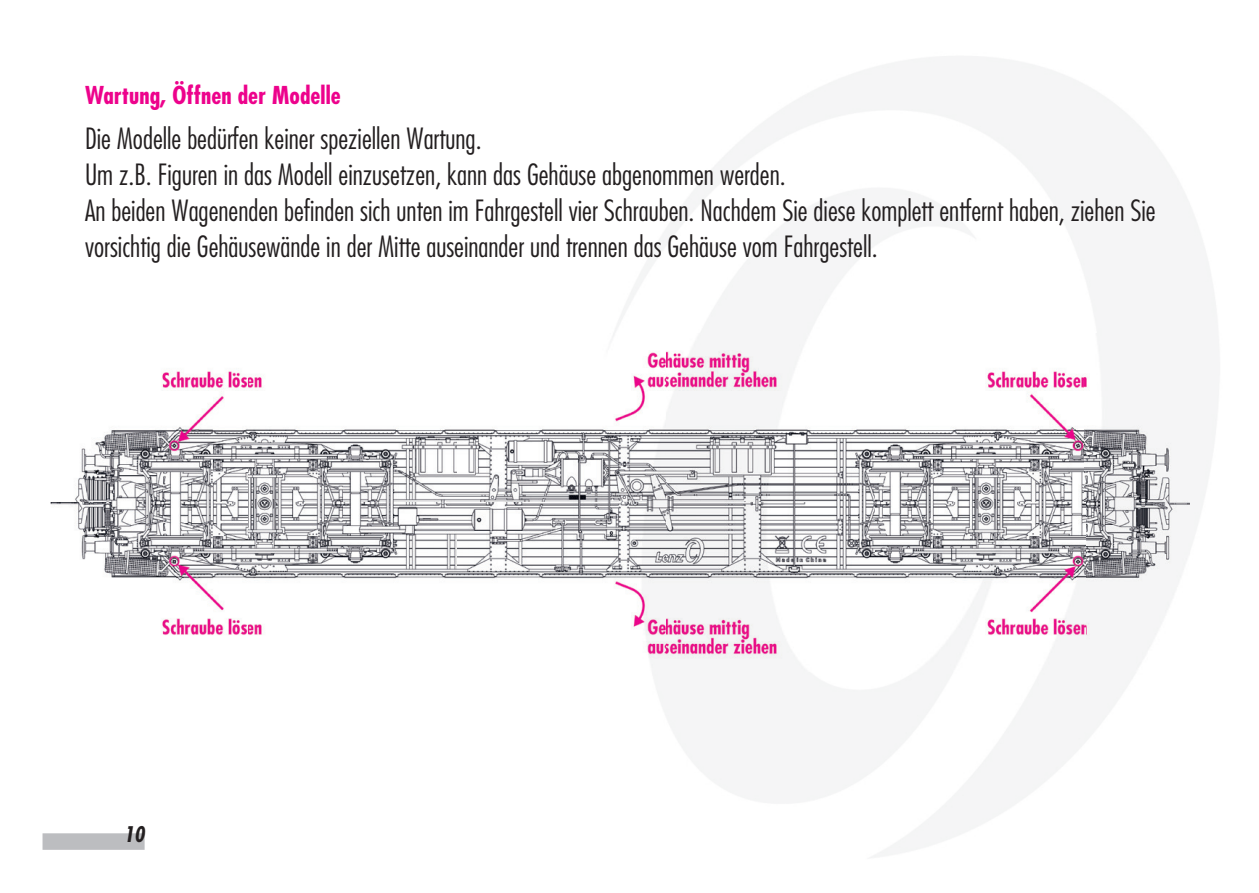
<style>
.page{position:relative;width:1259px;height:893px;background:#fff}
.page>*{position:absolute;margin:0;border:0;box-sizing:border-box;transform-origin:0 0}
.t1{font:300 condensed 28.5px/36px "Futura";color:#231f20}
.t2{font:700 condensed 24px "Futura";letter-spacing:.005em;color:#ed028c}
.t3{font:italic 700 condensed 21px "Futura";color:#231f20}
</style>
<div class="page">
<img style="left:42px;top:56px;width:1177px;height:802px">
<div style="left:43px;top:833px;width:102px;height:17px;background:#bcbdc0"></div>
<img style="left:42px;top:334px;width:1147px;height:338px">
<p class="t2" style="left:85px;top:80px;width:257px">Wartung, Öffnen der Modelle</p>
<p class="t1" style="left:85px;top:120px;width:1072px">Die Modelle bedürfen keiner speziellen Wartung.<br>Um z.B. Figuren in das Modell einzusetzen, kann das Gehäuse abgenommen werden.<br>An beiden Wagenenden befinden sich unten im Fahrgestell vier Schrauben. Nachdem Sie diese komplett entfernt haben, ziehen Sie vorsichtig die Gehäusewände in der Mitte auseinander und trennen das Gehäuse vom Fahrgestell.</p>
<p class="t3" style="left:124px;top:821px;width:22px">10</p>
</div>
